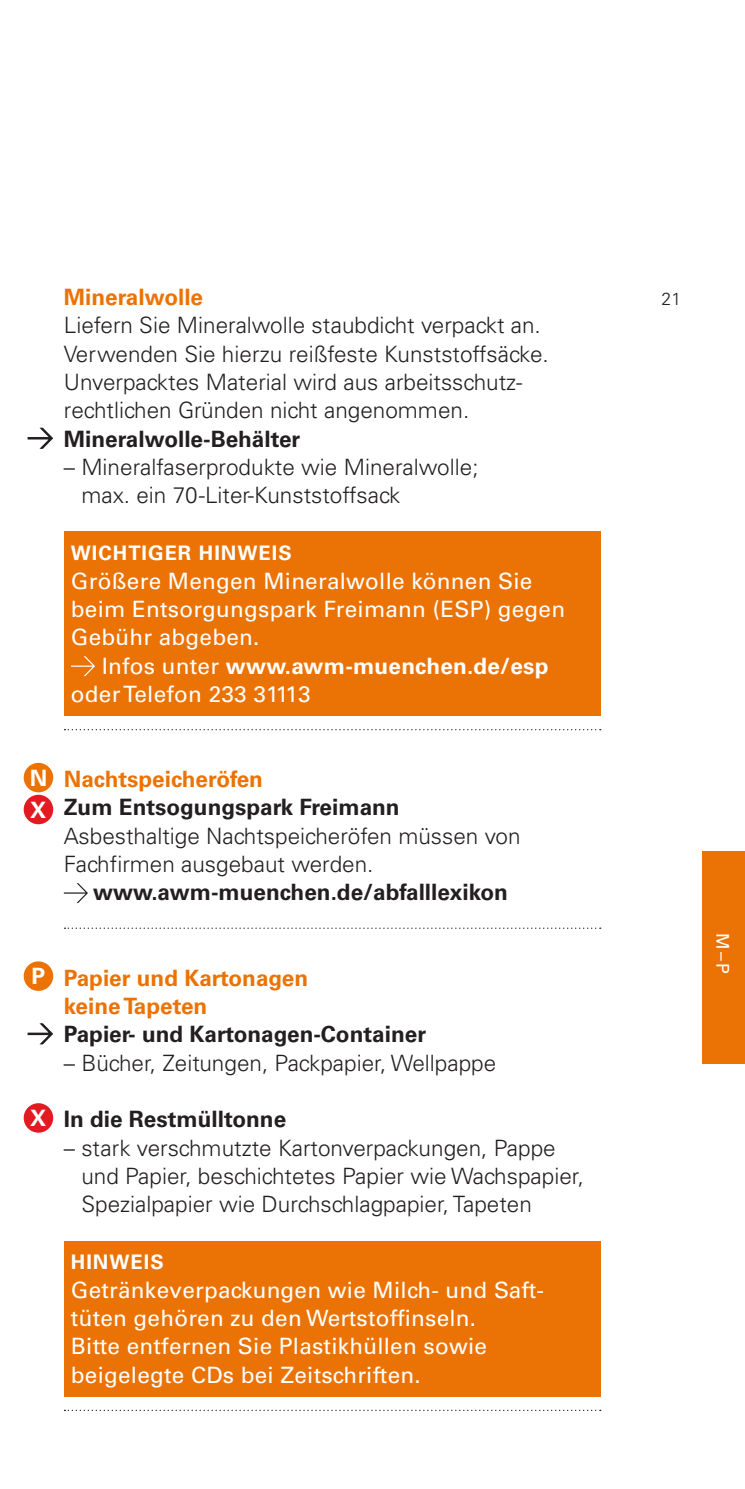
<style>
.page{position:relative;width:745px;height:1489px;background:#fff}
.page>*{position:absolute;margin:0;border:0;box-sizing:border-box;transform-origin:0 0}
.AWM___Innen___Copy{font:300 22.5px/28.2px "Univers LT Std";color:#231f20}
.AWM___Innen___Copy_K{font:22.5px/28.2px "Univers LT Std";letter-spacing:.01em;color:#fff}
.AWM___Innen___Copy-2{font:700 22.5px "Univers LT Std";color:#231f20}
.AWM___Innen___Headli{font:700 22.5px "Univers LT Std";color:#eb7305}
.AWM___Innen___Headli-2{font:700 22.5px "Univers LT Std";color:#fff}
.AWM___Innen___Sublin{font:700 20px "Univers LT Std";letter-spacing:.05em;color:#fff}
.AWM___Innen___Copy_K-2{font:17.5px "Univers LT Std";color:#fff}
.AWM___Pagina{font:300 17.5px "Univers LT Std";color:#231f20}
.s1{font-weight:700}
</style>
<div class="page">
<div style="left:64px;top:1240px;width:536px;height:156px;background:#eb7305"></div>
<div style="left:64px;top:531px;width:536px;height:185px;background:#eb7305"></div>
<svg style="left:71px;top:656px;width:24px;height:20px"></svg>
<svg style="left:64px;top:729px;width:536px;height:1px"></svg>
<svg style="left:64px;top:883px;width:24px;height:20px"></svg>
<svg style="left:64px;top:927px;width:536px;height:1px"></svg>
<svg style="left:64px;top:1409px;width:536px;height:1px"></svg>
<svg style="left:27px;top:427px;width:26px;height:22px"></svg>
<div style="left:24px;top:762px;width:29px;height:30px;background:#eb7305;border-radius:50%"></div>
<div style="left:24px;top:794px;width:29px;height:30px;background:#e21a21;border-radius:50%"></div>
<div style="left:24px;top:961px;width:29px;height:29px;background:#eb7305;border-radius:50%"></div>
<svg style="left:27px;top:1023px;width:26px;height:21px"></svg>
<div style="left:24px;top:1103px;width:29px;height:29px;background:#e21a21;border-radius:50%"></div>
<div style="left:702px;top:850px;width:42px;height:213px;background:#eb7305"></div>
<p class="AWM___Innen___Headli" style="left:64px;top:284px;width:141px">Mineralwolle</p>
<p class="AWM___Pagina" style="left:661px;top:288px;width:21px">21</p>
<p class="AWM___Innen___Copy" style="left:64px;top:311px;width:486px">Liefern Sie Mineralwolle staubdicht verpackt an.<br>Verwenden Sie hierzu reißfeste Kunststoffsäcke.<br>Unverpacktes Material wird aus arbeitsschutz&shy;rechtlichen Gründen nicht angenommen.</p>
<p class="AWM___Innen___Copy-2" style="left:64px;top:425px;width:238px">Mineralwolle-Behälter</p>
<p class="AWM___Innen___Copy" style="left:81px;top:453px;width:398px;text-indent:-18px">– Mineralfaserprodukte wie Mineralwolle; max. ein 70-Liter-Kunststoffsack</p>
<p class="AWM___Innen___Sublin" style="left:71px;top:541px;width:222px">WICHTIGER HINWEIS</p>
<p class="AWM___Innen___Copy_K" style="left:71px;top:566px;width:495px">Größere Mengen Mineralwolle können Sie beim Entsorgungspark Freimann (ESP) gegen<br>Gebühr abgeben.</p>
<p class="AWM___Innen___Copy_K" style="left:71px;top:651px;width:479px;text-indent:31px">Infos unter <span class="s1">www.awm-muenchen.de/esp </span>oder Telefon 233 31113</p>
<p class="AWM___Innen___Headli-2" style="left:30px;top:764px;width:19px">N</p>
<p class="AWM___Innen___Headli-2" style="left:30px;top:796px;width:18px">X</p>
<p class="AWM___Innen___Headli" style="left:64px;top:766px;width:200px">Nachtspeicheröfen</p>
<p class="AWM___Innen___Copy-2" style="left:64px;top:794px;width:337px">Zum Entsogungspark Freimann</p>
<p class="AWM___Innen___Copy" style="left:64px;top:821px;width:458px">Asbesthaltige Nachtspeicheröfen müssen von<br>Fachfirmen ausgebaut werden.</p>
<p class="AWM___Innen___Copy-2" style="left:93px;top:879px;width:416px">www.awm-muenchen.de/abfalllexikon</p>
<p class="AWM___Innen___Headli-2" style="left:32px;top:963px;width:15px">P</p>
<p class="AWM___Innen___Headli-2" style="left:30px;top:1104px;width:18px">X</p>
<p class="AWM___Innen___Headli" style="left:64px;top:964px;width:246px">Papier und Kartonagen</p>
<p class="AWM___Innen___Headli" style="left:64px;top:992px;width:145px">keine Tapeten</p>
<p class="AWM___Innen___Copy-2" style="left:64px;top:1021px;width:363px">Papier- und Kartonagen-Container</p>
<p class="AWM___Innen___Copy" style="left:64px;top:1048px;width:433px">– Bücher, Zeitungen, Packpapier, Wellpappe</p>
<p class="AWM___Innen___Copy-2" style="left:64px;top:1106px;width:224px">In die Restmülltonne</p>
<p class="AWM___Innen___Copy" style="left:81px;top:1133px;width:503px;text-indent:-18px">– stark verschmutzte Kartonverpackungen, Pappe und Papier, beschichtetes Papier wie Wachspapier,<br>Spezialpapier wie Durchschlagpapier, Tapeten</p>
<p class="AWM___Innen___Sublin" style="left:71px;top:1250px;width:94px">HINWEIS</p>
<p class="AWM___Innen___Copy_K" style="left:71px;top:1275px;width:474px">Getränkeverpackungen wie Milch- und Saft&shy;tüten gehören zu den Wertstoffinseln.<br>Bitte entfernen Sie Plastikhüllen sowie beigelegte CDs bei Zeitschriften.</p>
<p class="AWM___Innen___Copy_K-2" style="left:732px;top:933px;width:42px;rotate:90deg">M–P</p>
</div>
